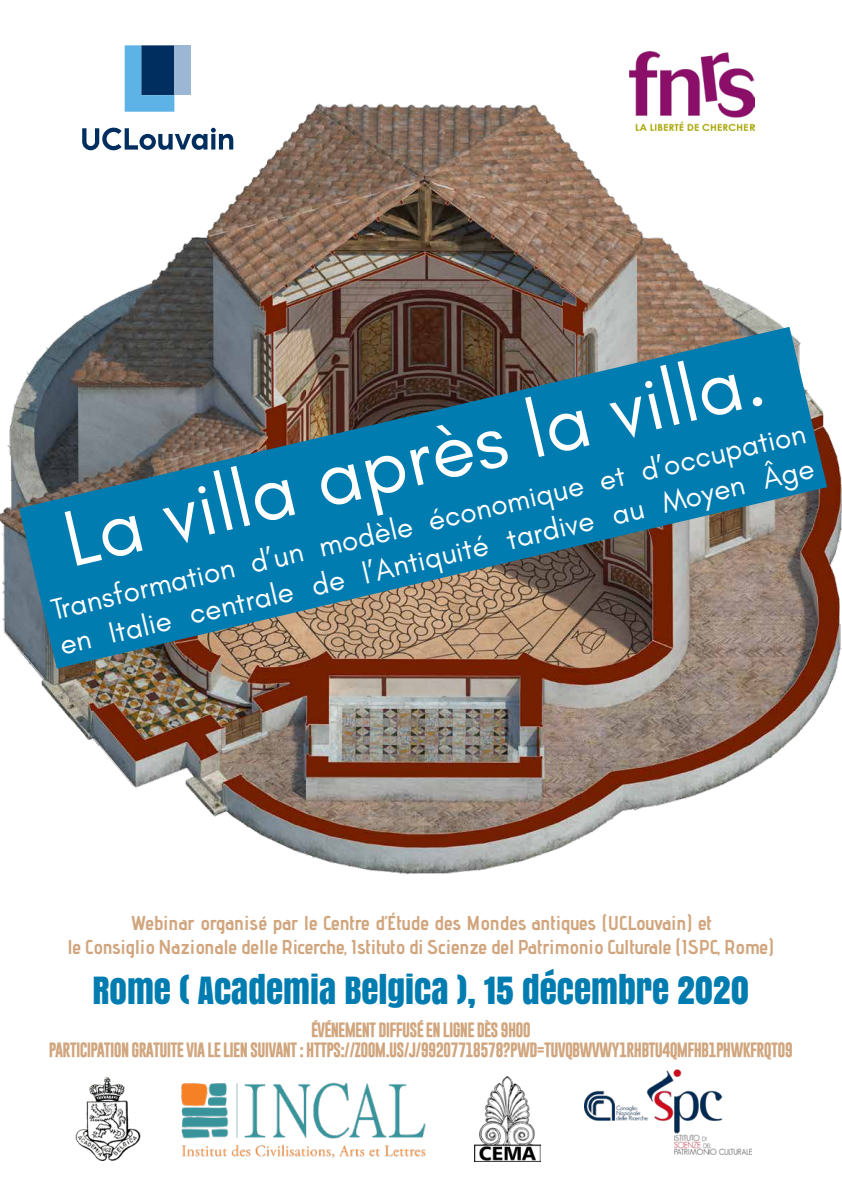
<style>
.page{position:relative;width:842px;height:1191px;background:#fff}
.page>*{position:absolute;margin:0;border:0;box-sizing:border-box;transform-origin:0 0}
.t1{font:81px "Glacial Indifference";color:#fff}
.t2{font:35px "Anton";color:#007cb0}
.t3{font:30px/36px "Glacial Indifference";color:#fff}
.t4{font:700 20px/24px "Advent Pro";letter-spacing:-.01em;color:#d1a67e;text-align:center}
.t5{font:700 15px/20.8px "Gobold";letter-spacing:-.05em;color:#d1a67e;text-align:center}
</style>
<div class="page">
<img style="left:0;top:91px;width:842px;height:784px">
<img style="left:19px;top:327px;width:808px;height:341px">
<div style="left:174px;top:45px;width:17px;height:50px;background:#9cb7d4"></div>
<svg style="left:125px;top:45px;width:49px;height:67px;background:#3172a3"></svg>
<svg style="left:82px;top:128px;width:151px;height:22px"></svg>
<img style="left:629px;top:51px;width:126px;height:79px">
<img style="left:181px;top:1082px;width:245px;height:76px">
<img style="left:584px;top:1069px;width:167px;height:85px">
<img style="left:75px;top:1077px;width:66px;height:84px">
<img style="left:474px;top:1076px;width:67px;height:85px">
<h1 class="t1" style="left:55px;top:495px;width:718px;rotate:-13deg">La villa après la villa.</h1>
<h3 class="t3" style="left:48px;top:591px;width:776px;rotate:-13deg">Transformation d’un modèle économique et d’occupation en Italie centrale de l’Antiquité tardive au Moyen Âge</h3>
<p class="t4" style="left:67px;top:910px;width:709px">Webinar organisé par le Centre d’Étude des Mondes antiques (UCLouvain) et<br>le Consiglio Nazionale delle Ricerche, Istituto di Scienze del Patrimonio Culturale (ISPC, Rome)</p>
<h2 class="t2" style="left:93px;top:962px;width:658px">ROME ( ACADEMIA BELGICA ), 15 DÉCEMBRE 2020</h2>
<p class="t5" style="left:49px;top:1019px;width:745px">ÉVÉNEMENT DIFFUSÉ EN LIGNE DÈS 9H00<br>PARTICIPATION GRATUITE VIA LE LIEN SUIVANT : HTTPS://ZOOM.US/J/99207718578?PWD=TUVQBWVWY1RHBTU4QMFHB1PHWKFRQT09</p>
</div>
